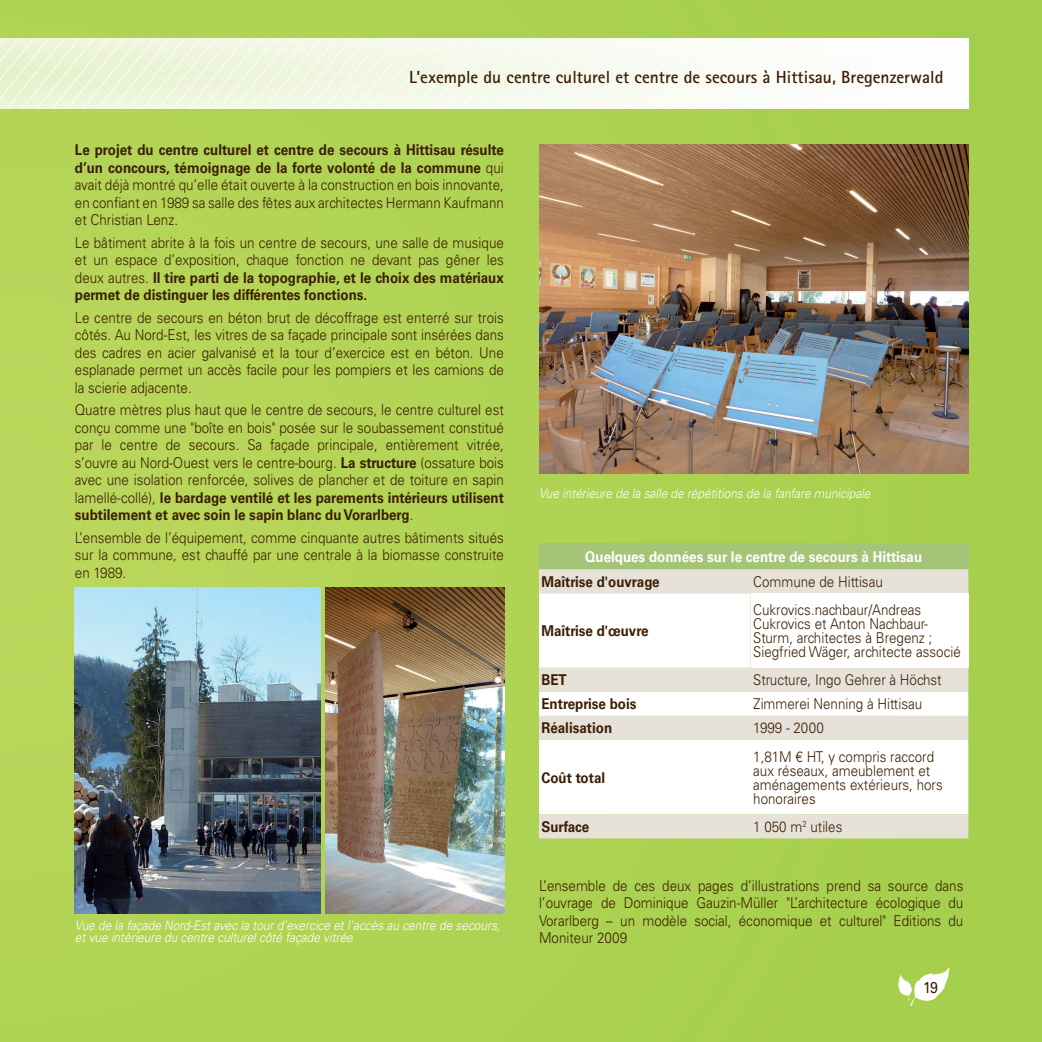
<style>
.page{position:relative;width:1042px;height:1042px;background:#fff}
.page>*{position:absolute;margin:0;border:0;box-sizing:border-box;transform-origin:0 0}
.t1{font:700 17.5px "Rotis Sans Serif";color:#3c1e02}
.t2{font:15.75px "Univers LT Std";color:#3c1e02;scale:.9 1}
.t3{font:300 14.88px/17.5px "Univers LT Std";color:#3c1e02;text-align:justify;scale:.9 1}
.t4{font:700 14.88px "Univers LT Std";color:#3c1e02;scale:.9 1}
.t5{font:700 14.88px "Univers LT Std";color:#fff;scale:.9 1}
.t6{font:italic 300 13.12px/12.2px "Univers LT Std";color:#fff;scale:.9 1}
.s1{font-weight:700}
</style>
<div class="page">
<div style="left:0;top:0;width:1041px;height:1041px;background:linear-gradient(to right,#b8d65b,#a4ce4d)"></div>
<svg style="left:898px;top:966px;width:51px;height:39px"></svg>
<img style="left:539px;top:144px;width:429px;height:329px">
<div style="left:539px;top:543px;width:429px;height:26px;background:#a4c477"></div>
<div style="left:539px;top:569px;width:429px;height:24px;background:#e6e2da"></div>
<svg style="left:539px;top:593px;width:211px;height:74px"></svg>
<div style="left:750px;top:593px;width:218px;height:74px;background:#fff"></div>
<svg style="left:539px;top:667px;width:429px;height:171px"></svg>
<img style="left:75px;top:587px;width:245px;height:326px">
<img style="left:325px;top:587px;width:179px;height:326px">
<svg style="left:0;top:0;width:968px;height:122px"></svg>
<p class="t1" style="left:409px;top:66px;width:535px">L’exemple du centre culturel et centre de secours à Hittisau, Bregenzerwald</p>
<p class="t3" style="left:75px;top:141px;width:478px"><span class="s1">Le projet du centre culturel et centre de secours à Hittisau résulte d’un concours, témoignage de la forte volonté de la commune</span> qui avait déjà montré qu’elle était ouverte à la construction en bois innovante, en confiant en 1989 sa salle des fêtes aux architectes Hermann Kaufmann et Christian Lenz.</p>
<p class="t3" style="left:75px;top:233px;width:478px">Le bâtiment abrite à la fois un centre de secours, une salle de musique et un espace d’exposition, chaque fonction ne devant pas gêner les deux autres. <span class="s1">Il tire parti de la topographie, et le choix des matériaux permet de distinguer les différentes fonctions.</span></p>
<p class="t3" style="left:75px;top:308px;width:478px">Le centre de secours en béton brut de décoffrage est enterré sur trois côtés. Au Nord-Est, les vitres de sa façade principale sont insérées dans des cadres en acier galvanisé et la tour d’exercice est en béton. Une esplanade permet un accès facile pour les pompiers et les camions de la scierie adjacente.</p>
<p class="t3" style="left:75px;top:401px;width:478px">Quatre mètres plus haut que le centre de secours, le centre culturel est conçu comme une "boîte en bois" posée sur le soubassement constitué par le centre de secours. Sa façade principale, entièrement vitrée, s’ouvre au Nord-Ouest vers le centre-bourg. <span class="s1">La structure</span> (ossature bois avec une isolation renforcée, solives de plancher et de toiture en sapin lamellé-collé), <span class="s1">le bardage ventilé et les parements intérieurs utilisent subtilement et avec soin le sapin blanc du Vorarlberg</span>.</p>
<p class="t3" style="left:75px;top:528px;width:478px">L’ensemble de l’équipement, comme cinquante autres bâtiments situés sur la commune, est chauffé par une centrale à la biomasse construite en 1989.</p>
<p class="t6" style="left:75px;top:919px;width:474px">Vue de la façade Nord-Est avec la tour d’exercice et l’accès au centre de secours, et vue intérieure du centre culturel côté façade vitrée</p>
<p class="t6" style="left:539px;top:487px;width:370px">Vue intérieure de la salle de répétitions de la fanfare municipale</p>
<p class="t5" style="left:585px;top:547px;width:376px">Quelques données sur le centre de secours à Hittisau</p>
<p class="t4" style="left:541px;top:572px;width:133px">Maîtrise d'ouvrage</p>
<p class="t3" style="left:753px;top:572px;width:145px">Commune de Hittisau</p>
<p class="t4" style="left:541px;top:622px;width:121px">Maîtrise d'œuvre</p>
<p class="t3" style="left:753px;top:602px;width:232px;line-height:14px;text-align:left">Cukrovics.nachbaur/Andreas<br>Cukrovics et Anton Nachbaur-<br>Sturm, architectes à Bregenz ;<br>Siegfried Wäger, architecte associé</p>
<p class="t4" style="left:541px;top:671px;width:30px">BET</p>
<p class="t3" style="left:753px;top:671px;width:211px">Structure, Ingo Gehrer à Höchst</p>
<p class="t4" style="left:541px;top:695px;width:107px">Entreprise bois</p>
<p class="t3" style="left:753px;top:695px;width:189px">Zimmerei Nenning à Hittisau</p>
<p class="t4" style="left:541px;top:719px;width:80px">Réalisation</p>
<p class="t3" style="left:753px;top:719px;width:80px">1999 - 2000</p>
<p class="t4" style="left:541px;top:768px;width:72px">Coût total</p>
<p class="t3" style="left:753px;top:749px;width:212px;line-height:14px;text-align:left">1,81M € HT, y compris raccord aux réseaux, ameublement et aménagements extérieurs, hors honoraires</p>
<p class="t4" style="left:541px;top:817px;width:55px">Surface</p>
<p class="t3" style="left:753px;top:817px;width:101px">1 050 m<sup>2</sup> utiles</p>
<p class="t3" style="left:539px;top:876px;width:473px">L’ensemble de ces deux pages d’illustrations prend sa source dans l’ouvrage de Dominique Gauzin-Müller "L’architecture écologique du Vorarlberg – un modèle social, économique et culturel" Editions du Moniteur 2009</p>
<p class="t2" style="left:923px;top:978px;width:18px">19</p>
</div>
